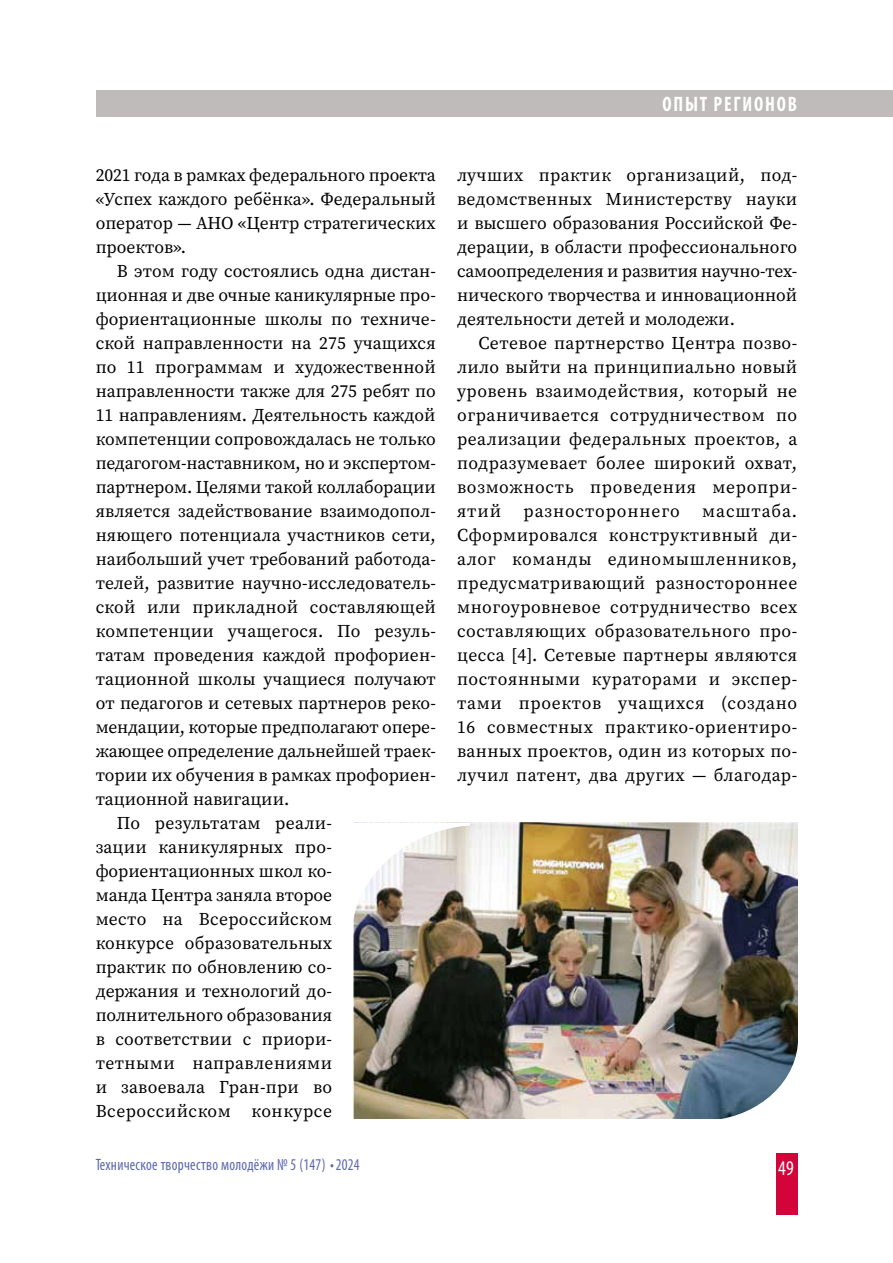
<style>
.page{position:relative;width:893px;height:1263px;background:#fff}
.page>*{position:absolute;margin:0;border:0;box-sizing:border-box;transform-origin:0 0}
.t1{font:700 condensed 21px "Myriad Pro";letter-spacing:.095em;color:#fff;scale:.91 1}
.t2{font:condensed 21px "Myriad Pro";color:#fff;scale:.95 1}
.t3{font:18px/24px "Source Serif Variable";color:#000;text-align:justify}
.t4{font:18px "Source Serif Variable";letter-spacing:.02em;color:#000}
.t5{font:18px "Source Serif Variable";letter-spacing:.03em;color:#000}
.t6{font:18px "Source Serif Variable";letter-spacing:.025em;color:#000}
.t7{font:condensed 16.5px "Myriad Pro";letter-spacing:.02em;color:#5c67ae;scale:.91 1}
</style>
<div class="page">
<div style="left:96px;top:91px;width:797px;height:26px;background:#bebbba"></div>
<div style="left:776px;top:1154px;width:21px;height:61px;background:#d3043a"></div>
<img style="left:353px;top:823px;width:444px;height:295px">
<img style="left:353px;top:822px;width:168px;height:118px">
<svg style="left:683px;top:1036px;width:115px;height:83px"></svg>
<p class="t1" style="left:662px;top:91px;width:150px">ОПЫТ РЕГИОНОВ</p>
<p class="t3" style="left:96px;top:163px;width:342px">2021 года в рамках федерального проекта «Успех каждого ребёнка». Федеральный оператор — АНО «Центр стратегических проектов».</p>
<p class="t3" style="left:117px;top:259px;width:320px">В этом году состоялись одна дистан-</p>
<p class="t3" style="left:96px;top:283px;width:342px">ционная и две очные каникулярные про-</p>
<p class="t3" style="left:96px;top:307px;width:342px">фориентационные школы по техниче-</p>
<p class="t3" style="left:96px;top:331px;width:342px">ской направленности на 275 учащихся</p>
<p class="t3" style="left:96px;top:355px;width:342px">по 11 программам и художественной</p>
<p class="t3" style="left:96px;top:379px;width:342px">направленности также для 275 ребят по</p>
<p class="t3" style="left:96px;top:403px;width:341px">11 направлениям. Деятельность каждой</p>
<p class="t3" style="left:96px;top:427px;width:342px">компетенции сопровождалась не только</p>
<p class="t3" style="left:96px;top:451px;width:342px">педагогом-наставником, но и экспертом-</p>
<p class="t3" style="left:96px;top:475px;width:342px">партнером. Целями такой коллаборации</p>
<p class="t3" style="left:96px;top:499px;width:342px">является задействование взаимодопол-</p>
<p class="t3" style="left:96px;top:523px;width:342px">няющего потенциала участников сети,</p>
<p class="t3" style="left:96px;top:547px;width:342px">наибольший учет требований работода-</p>
<p class="t3" style="left:96px;top:571px;width:342px">телей, развитие научно-исследователь-</p>
<p class="t3" style="left:96px;top:595px;width:342px">ской или прикладной составляющей</p>
<p class="t3" style="left:96px;top:619px;width:342px">компетенции учащегося. По резуль-</p>
<p class="t3" style="left:96px;top:643px;width:342px">татам проведения каждой профориен-</p>
<p class="t3" style="left:96px;top:667px;width:342px">тационной школы учащиеся получают</p>
<p class="t3" style="left:96px;top:691px;width:342px">от педагогов и сетевых партнеров реко-</p>
<p class="t3" style="left:96px;top:715px;width:342px">мендации, которые предполагают опере-</p>
<p class="t3" style="left:96px;top:739px;width:342px">жающее определение дальнейшей траек-</p>
<p class="t3" style="left:96px;top:763px;width:342px">тории их обучения в рамках профориен-</p>
<p class="t3" style="left:96px;top:787px;width:195px">тационной навигации.</p>
<p class="t4" style="left:117px;top:811px;width:217px">По результатам реали-</p>
<p class="t3" style="left:96px;top:835px;width:238px">зации каникулярных про-</p>
<p class="t3" style="left:96px;top:859px;width:238px">фориентационных школ ко-</p>
<p class="t3" style="left:96px;top:883px;width:238px">манда Центра заняла второе</p>
<p class="t4" style="left:96px;top:907px;width:238px">место на Всероссийском</p>
<p class="t3" style="left:96px;top:931px;width:238px">конкурсе образовательных</p>
<p class="t3" style="left:96px;top:955px;width:238px">практик по обновлению со-</p>
<p class="t3" style="left:96px;top:979px;width:238px">держания и технологий до-</p>
<p class="t3" style="left:96px;top:1003px;width:238px">полнительного образования</p>
<p class="t3" style="left:96px;top:1027px;width:238px">в соответствии с приори-</p>
<p class="t6" style="left:96px;top:1051px;width:238px">тетными направлениями</p>
<p class="t4" style="left:96px;top:1075px;width:238px">и завоевала Гран-при во</p>
<p class="t5" style="left:96px;top:1099px;width:238px">Всероссийском конкурсе</p>
<p class="t3" style="left:457px;top:163px;width:342px">лучших практик организаций, под&shy;ведомственных Министерству науки и высшего образования Российской Фе&shy;дерации, в области профессионального самоопределения и развития научно-тех&shy;нического творчества и инновационной деятельности детей и молодежи.</p>
<p class="t3" style="left:457px;top:331px;width:342px;text-indent:21px">Сетевое партнерство Центра позво&shy;лило выйти на принципиально новый уровень взаимодействия, который не ограничивается сотрудничеством по реализации федеральных проектов, а подразумевает более широкий охват, возможность проведения меропри&shy;ятий разностороннего масштаба.<br>Сформировался конструктивный ди&shy;алог команды единомышленников, предусматривающий разностороннее многоуровневое сотрудничество всех составляющих образовательного про&shy;цесса [4]. Сетевые партнеры являются постоянными кураторами и экспер&shy;тами проектов учащихся (создано 16 совместных практико-ориентиро&shy;ванных проектов, один из которых по&shy;лучил патент, два других — благодар-</p>
<p class="t7" style="left:96px;top:1155px;width:292px">Техническое творчество молодёжи № 5 (147) •2024</p>
<p class="t2" style="left:778px;top:1155px;width:18px">49</p>
</div>
